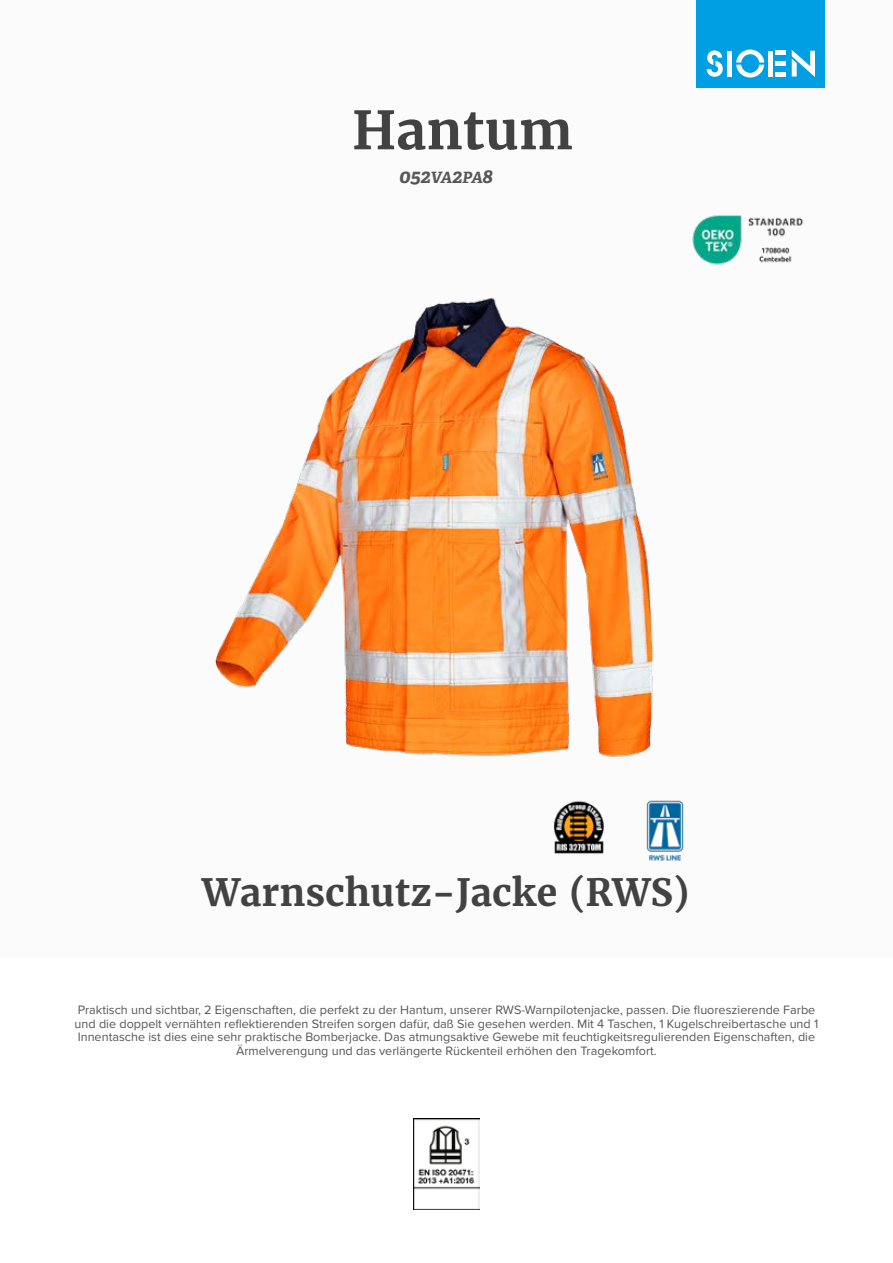
<style>
.page{position:relative;width:893px;height:1263px;background:#fff}
.page>*{position:absolute;margin:0;border:0;box-sizing:border-box;transform-origin:0 0}
.t1{font:700 52.5px "Merriweather";color:#424242}
.t2{font:700 37.5px "Merriweather";color:#424242}
.t3{font:italic 700 19.5px "Adelle";color:#575756}
.t4{font:12.6px/13.6px "Proxima Nova";color:#575756;text-align:center}
.s1{font-size:15.6px}
</style>
<div class="page">
<div style="left:0;top:0;width:893px;height:957px;background:#fbfbfb"></div>
<div style="left:697px;top:0;width:128px;height:88px;background:#009fe3"></div>
<svg style="left:707px;top:50px;width:16px;height:27px"></svg>
<svg style="left:736px;top:50px;width:28px;height:28px"></svg>
<div style="left:727px;top:51px;width:5px;height:26px;background:#fff"></div>
<div style="left:768px;top:51px;width:5px;height:26px;background:#fff"></div>
<div style="left:775px;top:72px;width:11px;height:5px;background:#fff"></div>
<div style="left:775px;top:61px;width:11px;height:5px;background:#fff"></div>
<hr style="left:775px;top:51px;width:11px;height:4px;background:#fff">
<svg style="left:792px;top:50px;width:23px;height:27px"></svg>
<img style="left:692px;top:215px;width:112px;height:50px">
<img style="left:413px;top:1118px;width:67px;height:92px">
<img style="left:215px;top:297px;width:469px;height:564px">
<h1 class="t1" style="left:352px;top:97px;width:222px">Hantum</h1>
<h3 class="t3" style="left:399px;top:164px;width:95px">052<span class="s1">VA</span>2<span class="s1">PA</span>8</h3>
<h2 class="t2" style="left:202px;top:868px;width:489px">Warnschutz-Jacke (RWS)</h2>
<p class="t4" style="left:75px;top:1002px;width:745px">Praktisch und sichtbar, 2 Eigenschaften, die perfekt zu der Hantum, unserer RWS-Warnpilotenjacke, passen. Die fluoreszierende Farbe und die doppelt vernähten reflektierenden Streifen sorgen dafür, daß Sie gesehen werden. Mit 4 Taschen, 1 Kugelschreibertasche und 1<br>Innentasche ist dies eine sehr praktische Bomberjacke. Das atmungsaktive Gewebe mit feuchtigkeitsregulierenden Eigenschaften, die Ärmelverengung und das verlängerte Rückenteil erhöhen den Tragekomfort.</p>
</div>
